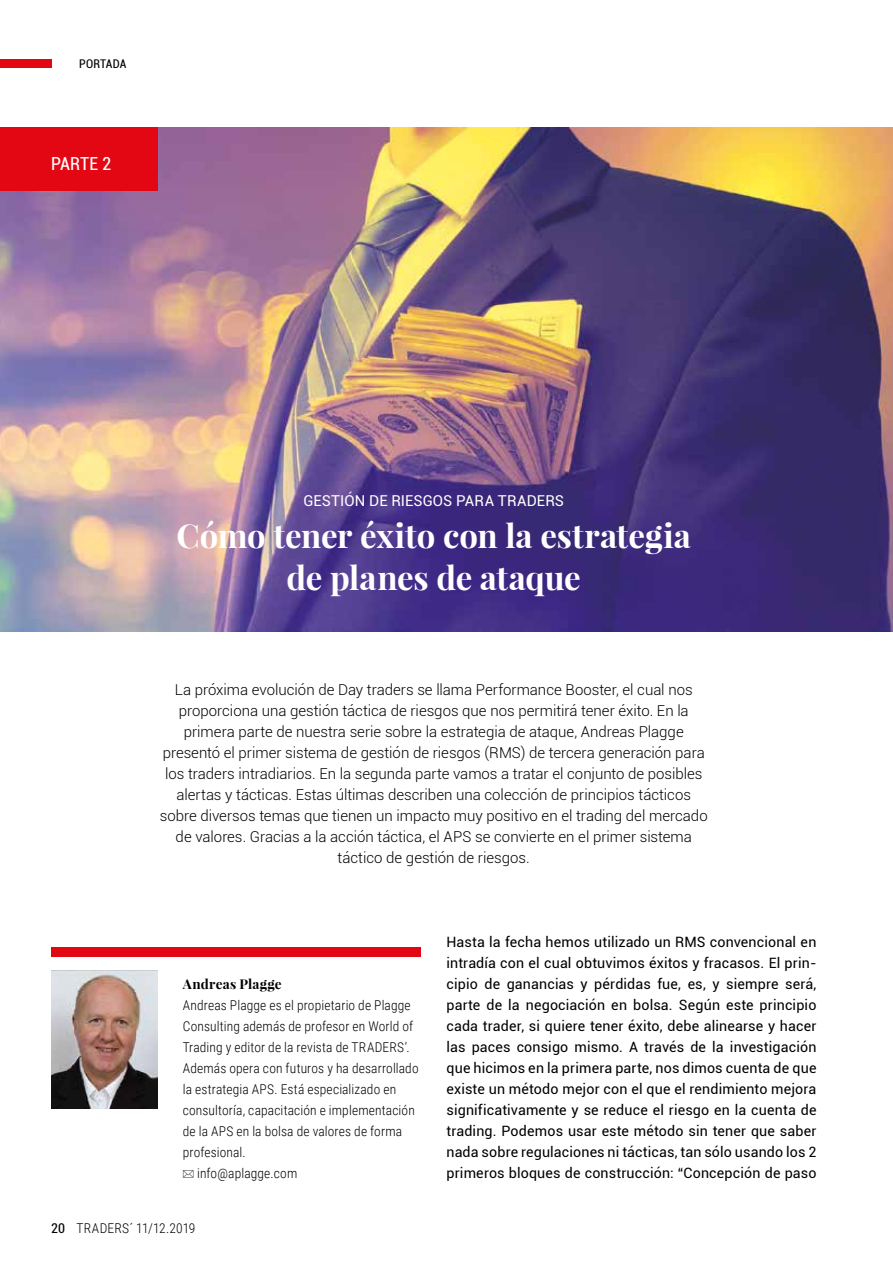
<style>
.page{position:relative;width:893px;height:1263px;background:#fff}
.page>*{position:absolute;margin:0;border:0;box-sizing:border-box;transform-origin:0 0}
.t1{font:700 33px/42px "Playfair Display";letter-spacing:-.005em;color:#fff;text-align:center}
.t2{font:condensed 18px "Roboto";color:#fff}
.t3{font:300 15px/21px "Roboto";color:#000;text-align:center}
.t4{font:15px "Roboto";letter-spacing:.005em;color:#fff}
.t5{font:14.25px/21px "Roboto";letter-spacing:.01em;color:#000;text-align:justify}
.t6{font:300 13.5px "Roboto Condensed";letter-spacing:.01em;color:#000}
.t7{font:700 13.5px "Playfair Display";letter-spacing:.015em;color:#000}
.t8{font:condensed 12px "Roboto";letter-spacing:.015em;color:#000}
.s1{font-family:"Roboto";font-weight:400;font-stretch:condensed}
</style>
<div class="page">
<img style="left:0;top:128px;width:893px;height:504px">
<div style="left:0;top:60px;width:51px;height:8px;background:#e30613"></div>
<svg style="left:183px;top:1170px;width:11px;height:8px"></svg>
<img style="left:51px;top:970px;width:106px;height:139px">
<div style="left:51px;top:947px;width:370px;height:9px;background:#e30613"></div>
<div style="left:0;top:128px;width:157px;height:63px;background:#e30613"></div>
<p class="t8" style="left:79px;top:55px;width:49px">PORTADA</p>
<p class="t2" style="left:51px;top:151px;width:62px">PARTE 2</p>
<p class="t4" style="left:303px;top:490px;width:262px">GESTIÓN DE RIESGOS PARA TRADERS</p>
<h1 class="t1" style="left:177px;top:514px;width:516px">Cómo tener éxito con la estrategia de planes de ataque</h1>
<p class="t3" style="left:160px;top:678px;width:549px">La próxima evolución de Day traders se llama Performance Booster, el cual nos proporciona una gestión táctica de riesgos que nos permitirá tener éxito. En la primera parte de nuestra serie sobre la estrategia de ataque, Andreas Plagge presentó el primer sistema de gestión de riesgos (RMS) de tercera generación para los traders intradiarios. En la segunda parte vamos a tratar el conjunto de posibles alertas y tácticas. Estas últimas describen una colección de principios tácticos sobre diversos temas que tienen un impacto muy positivo en el trading del mercado de valores. Gracias a la acción táctica, el APS se convierte en el primer sistema táctico de gestión de riesgos.</p>
<p class="t7" style="left:183px;top:975px;width:100px">Andreas Plagge</p>
<p class="t6" style="left:183px;top:995px;width:229px">Andreas Plagge es el propietario de Plagge</p>
<p class="t6" style="left:183px;top:1016px;width:232px">Consulting además de profesor en World of</p>
<p class="t6" style="left:183px;top:1037px;width:228px">Trading y editor de la revista de TRADERS’.</p>
<p class="t6" style="left:183px;top:1058px;width:237px">Además opera con futuros y ha desarrollado</p>
<p class="t6" style="left:183px;top:1079px;width:215px">la estrategia APS. Está especializado en</p>
<p class="t6" style="left:183px;top:1100px;width:233px">consultoría, capacitación e implementación</p>
<p class="t6" style="left:183px;top:1121px;width:221px">de la APS en la bolsa de valores de forma</p>
<p class="t6" style="left:183px;top:1142px;width:64px">profesional.</p>
<p class="t6" style="left:197px;top:1163px;width:102px">info@aplagge.com</p>
<p class="t5" style="left:446px;top:930px;width:371px">Hasta la fecha hemos utilizado un RMS convencional en intradía con el cual obtuvimos éxitos y fracasos. El prin&shy;cipio de ganancias y pérdidas fue, es, y siempre será, parte de la negociación en bolsa. Según este principio cada trader, si quiere tener éxito, debe alinearse y hacer las paces consigo mismo. A través de la investigación que hicimos en la primera parte, nos dimos cuenta de que existe un método mejor con el que el rendimiento mejora significativamente y se reduce el riesgo en la cuenta de trading. Podemos usar este método sin tener que saber nada sobre regulaciones ni tácticas, tan sólo usando los 2 primeros bloques de construcción: “Concepción de paso</p>
<p class="t6" style="left:51px;top:1219px;width:146px"><span class="s1">20</span> TRADERS´ 11/12.2019</p>
</div>
